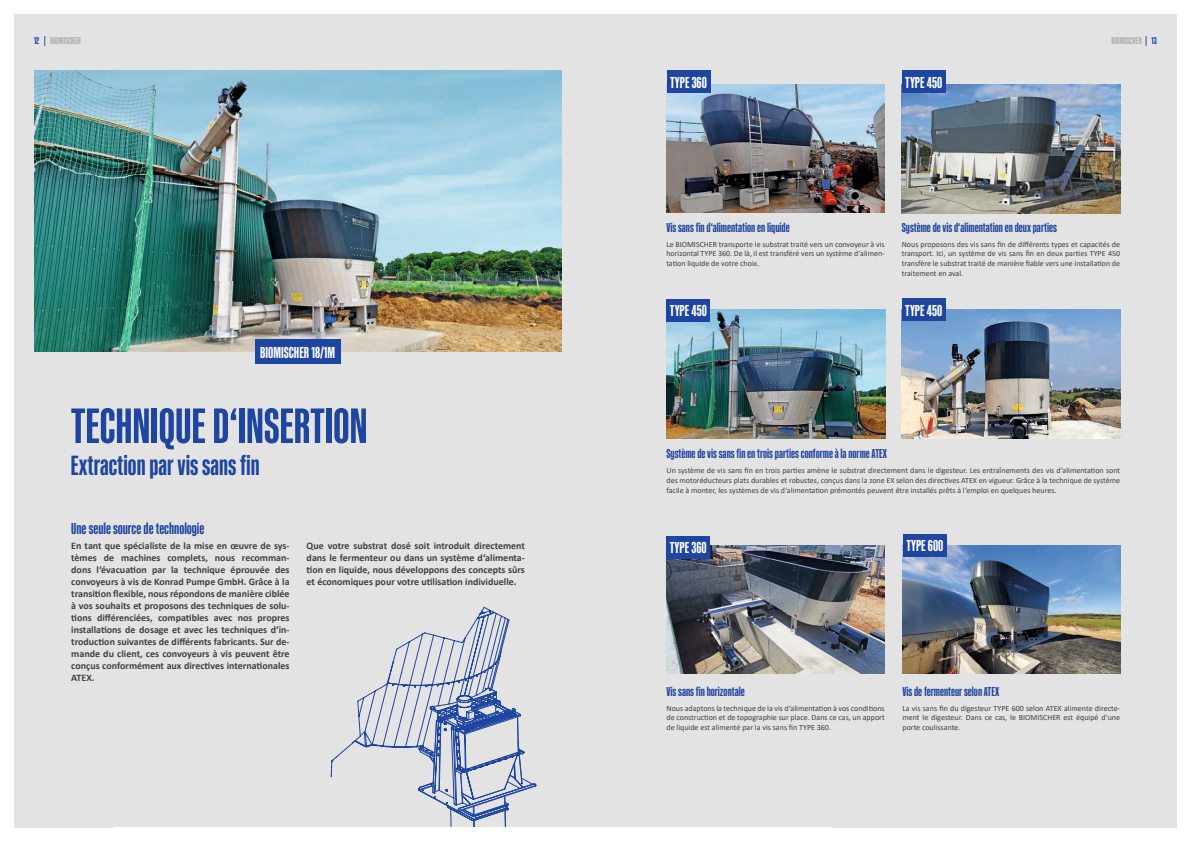
<style>
.page{position:relative;width:1191px;height:842px;background:#fff}
.page>*{position:absolute;margin:0;border:0;box-sizing:border-box;transform-origin:0 0}
.t1{font:700 50px "Kaneda Gothic";color:#1e45a0}
.t2{font:700 28px "Kaneda Gothic";color:#1e45a0}
.t3{font:700 16px "Kaneda Gothic";color:#fff}
.t4{font:700 16px "Kaneda Gothic";color:#1e45a0}
.t5{font:700 13px "Kaneda Gothic";color:#1e45a0}
.t6{font:700 10px/12px "Calibri";color:#40403f;text-align:justify}
.t7{font:700 10px "Kaneda Gothic";color:#afafb0}
.t8{font:8px/9.6px "Calibri";color:#40403f;text-align:justify}
.s1{color:#1e45a0}
</style>
<div class="page">
<div style="left:15px;top:14px;width:1162px;height:814px;background:#e3e3e3"></div>
<svg style="left:330px;top:607px;width:207px;height:220px"></svg>
<img style="left:666px;top:545px;width:218px;height:128px">
<img style="left:666px;top:84px;width:218px;height:129px">
<img style="left:666px;top:310px;width:219px;height:128px">
<img style="left:901px;top:310px;width:219px;height:128px">
<img style="left:901px;top:84px;width:219px;height:129px">
<img style="left:903px;top:545px;width:217px;height:129px">
<div style="left:113px;top:827px;width:719px;height:15px;background:#fff"></div>
<img style="left:34px;top:71px;width:527px;height:280px">
<div style="left:255px;top:340px;width:86px;height:24px;background:#1e45a0"></div>
<div style="left:666px;top:299px;width:44px;height:22px;background:#1e45a0"></div>
<div style="left:901px;top:71px;width:44px;height:22px;background:#1e45a0"></div>
<div style="left:666px;top:71px;width:44px;height:22px;background:#1e45a0"></div>
<div style="left:666px;top:536px;width:44px;height:22px;background:#1e45a0"></div>
<div style="left:903px;top:534px;width:43px;height:22px;background:#1e45a0"></div>
<div style="left:901px;top:299px;width:44px;height:22px;background:#1e45a0"></div>
<p class="t7" style="left:34px;top:35px;width:48px"><span class="s1">12 |</span> BIOMISCHER</p>
<p class="t7" style="left:1111px;top:35px;width:47px">BIOMISCHER <span class="s1">| 13</span></p>
<h3 class="t3" style="left:670px;top:73px;width:38px">TYPE 360</h3>
<h3 class="t3" style="left:905px;top:73px;width:38px">TYPE 450</h3>
<h3 class="t3" style="left:260px;top:344px;width:76px">BIOMISCHER 18/1M</h3>
<h1 class="t1" style="left:71px;top:398px;width:298px">TECHNIQUE D‘INSERTION</h1>
<h2 class="t2" style="left:71px;top:449px;width:190px">Extraction par vis sans fin</h2>
<h3 class="t4" style="left:71px;top:520px;width:135px">Une seule source de technologie</h3>
<p class="t6" style="left:71px;top:540px;width:220px">En tant que spécialiste de la mise en œuvre de sys&shy;tèmes de machines complets, nous recomman&shy;dons l‘évacuation par la technique éprouvée des convoyeurs à vis de Konrad Pumpe GmbH. Grâce à la transition flexible, nous répondons de manière ciblée à vos souhaits et proposons des techniques de solu&shy;tions différenciées, compatibles avec nos propres installations de dosage et avec les techniques d‘in&shy;troduction suivantes de différents fabricants. Sur de&shy;mande du client, ces convoyeurs à vis peuvent être conçus conformément aux directives internationales ATEX.</p>
<p class="t6" style="left:307px;top:540px;width:220px">Que votre substrat dosé soit introduit directement dans le fermenteur ou dans un système d‘alimenta&shy;tion en liquide, nous développons des concepts sûrs et économiques pour votre utilisation individuelle.</p>
<h3 class="t5" style="left:666px;top:220px;width:125px">Vis sans fin d‘alimentation en liquide</h3>
<p class="t8" style="left:666px;top:239px;width:220px">Le BIOMISCHER transporte le substrat traité vers un convoyeur à vis horizontal TYPE 360. De là, il est transféré vers un système d‘alimen&shy;tation liquide de votre choix.</p>
<h3 class="t3" style="left:670px;top:301px;width:38px">TYPE 450</h3>
<h3 class="t5" style="left:901px;top:220px;width:157px">Système de vis d‘alimentation en deux parties</h3>
<p class="t8" style="left:901px;top:239px;width:220px">Nous proposons des vis sans fin de différents types et capacités de transport. Ici, un système de vis sans fin en deux parties TYPE 450 transfère le substrat traité de manière fiable vers une installation de traitement en aval.</p>
<h3 class="t3" style="left:905px;top:301px;width:38px">TYPE 450</h3>
<h3 class="t5" style="left:666px;top:447px;width:222px">Système de vis sans fin en trois parties conforme à la norme ATEX</h3>
<p class="t8" style="left:666px;top:466px;width:455px">Un système de vis sans fin en trois parties amène le substrat directement dans le digesteur. Les entraînements des vis d‘alimentation sont des motoréducteurs plats durables et robustes, conçus dans la zone EX selon des directives ATEX en vigueur. Grâce à la technique de système facile à monter, les systèmes de vis d‘alimentation prémontés peuvent être installés prêts à l‘emploi en quelques heures.</p>
<h3 class="t3" style="left:670px;top:539px;width:38px">TYPE 360</h3>
<h3 class="t3" style="left:906px;top:536px;width:39px">TYPE 600</h3>
<h3 class="t5" style="left:666px;top:684px;width:80px">Vis sans fin horizontale</h3>
<p class="t8" style="left:666px;top:703px;width:220px">Nous adaptons la technique de la vis d‘alimentation à vos conditions de construction et de topographie sur place. Dans ce cas, un apport de liquide est alimenté par la vis sans fin TYPE 360.</p>
<h3 class="t5" style="left:902px;top:684px;width:98px">Vis de fermenteur selon ATEX</h3>
<p class="t8" style="left:902px;top:703px;width:219px">La vis sans fin du digesteur TYPE 600 selon ATEX alimente directe&shy;ment le digesteur. Dans ce cas, le BIOMISCHER est équipé d‘une porte coulissante.</p>
</div>
